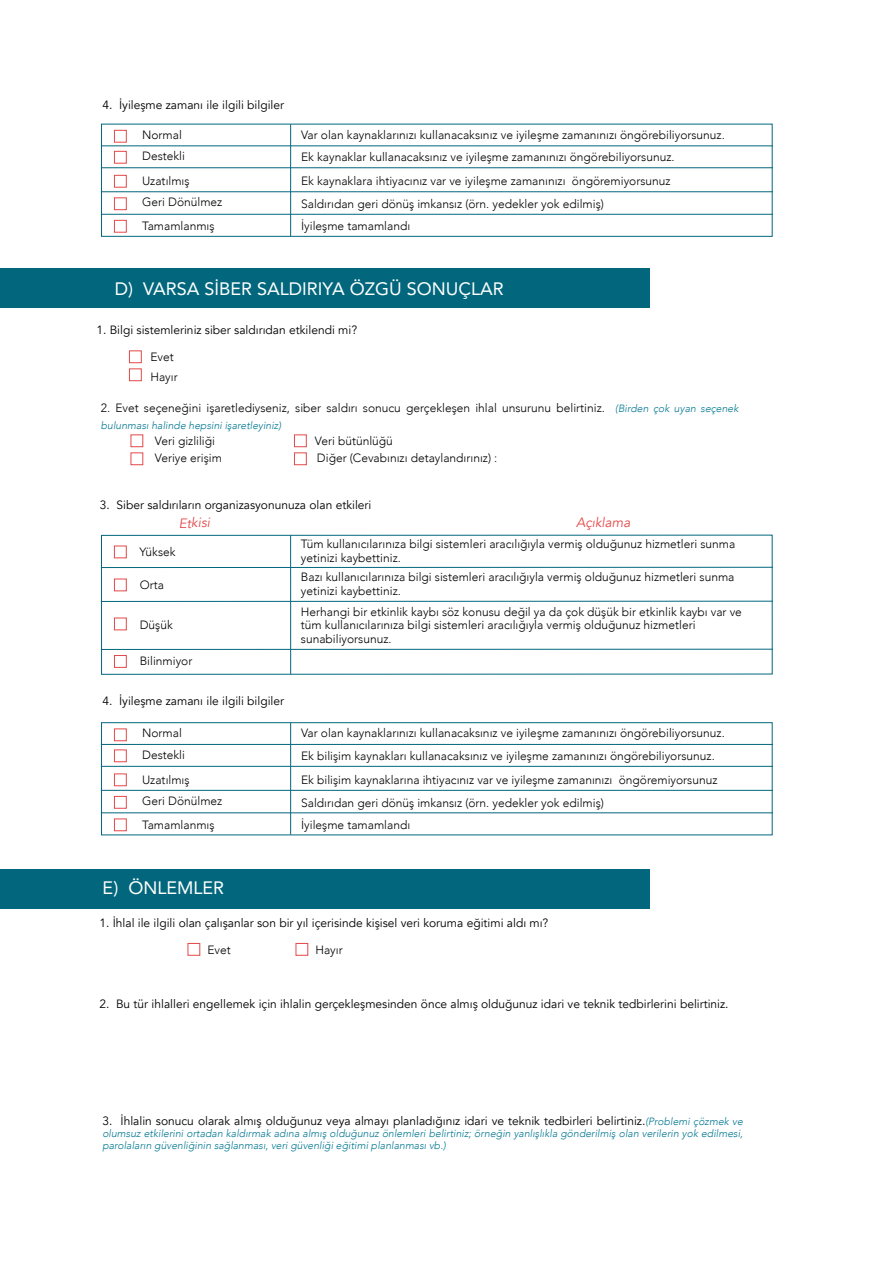
<style>
.page{position:relative;width:893px;height:1263px;background:#fff}
.page>*{position:absolute;margin:0;border:0;box-sizing:border-box;transform-origin:0 0}
.t1{font:18px "Avenir";color:#fff}
.t2{font:italic 13.5px "Avenir";color:#e34949}
.t3{font:300 12px/22.5px "Avenir";color:#000}
.t4{font:12px "Avenir";color:#000}
.t5{font:italic 300 10.5px/12px "Avenir";color:#027791}
.s1{font-style:italic;font-size:10.5px;color:#027791}
.s2{font-weight:300;font-style:italic;font-size:10.5px;color:#027791}
</style>
<div class="page">
<div style="left:0;top:268px;width:650px;height:39px;background:#02677d"></div>
<div style="left:0;top:869px;width:650px;height:40px;background:#02677d"></div>
<svg style="left:101px;top:123px;width:672px;height:114px"></svg>
<div style="left:114px;top:151px;width:13px;height:13px;border:1px solid #e34949"></div>
<div style="left:114px;top:197px;width:13px;height:13px;border:1px solid #e34949"></div>
<div style="left:114px;top:220px;width:13px;height:13px;border:1px solid #e34949"></div>
<div style="left:114px;top:175px;width:13px;height:13px;border:1px solid #e34949"></div>
<hr style="left:290px;top:124px;width:1px;height:112px;background:#02677d">
<hr style="left:101px;top:145px;width:672px;height:1px;background:#02677d">
<hr style="left:101px;top:167px;width:672px;height:1px;background:#02677d">
<hr style="left:101px;top:191px;width:672px;height:1px;background:#02677d">
<hr style="left:101px;top:214px;width:672px;height:1px;background:#02677d">
<div style="left:129px;top:350px;width:13px;height:13px;border:1px solid #e34949"></div>
<div style="left:129px;top:368px;width:13px;height:13px;border:1px solid #e34949"></div>
<div style="left:130px;top:434px;width:13px;height:13px;border:1px solid #e34949"></div>
<div style="left:130px;top:452px;width:13px;height:13px;border:1px solid #e34949"></div>
<div style="left:294px;top:434px;width:13px;height:13px;border:1px solid #e34949"></div>
<div style="left:294px;top:452px;width:13px;height:13px;border:1px solid #e34949"></div>
<svg style="left:101px;top:534px;width:672px;height:141px"></svg>
<div style="left:114px;top:617px;width:13px;height:13px;border:1px solid #e34949"></div>
<div style="left:114px;top:655px;width:13px;height:13px;border:1px solid #e34949"></div>
<div style="left:114px;top:578px;width:13px;height:13px;border:1px solid #e34949"></div>
<hr style="left:290px;top:535px;width:1px;height:139px;background:#02677d">
<hr style="left:101px;top:567px;width:672px;height:1px;background:#02677d">
<hr style="left:101px;top:601px;width:672px;height:1px;background:#02677d">
<hr style="left:101px;top:649px;width:672px;height:1px;background:#02677d">
<svg style="left:101px;top:722px;width:672px;height:114px"></svg>
<div style="left:114px;top:749px;width:13px;height:13px;border:1px solid #e34949"></div>
<div style="left:114px;top:796px;width:13px;height:13px;border:1px solid #e34949"></div>
<div style="left:114px;top:818px;width:13px;height:13px;border:1px solid #e34949"></div>
<div style="left:114px;top:773px;width:13px;height:13px;border:1px solid #e34949"></div>
<hr style="left:290px;top:723px;width:1px;height:111px;background:#02677d">
<hr style="left:101px;top:744px;width:672px;height:1px;background:#02677d">
<hr style="left:101px;top:766px;width:672px;height:1px;background:#02677d">
<hr style="left:101px;top:790px;width:672px;height:1px;background:#02677d">
<hr style="left:101px;top:812px;width:672px;height:1px;background:#02677d">
<div style="left:187px;top:943px;width:13px;height:13px;border:1px solid #e34949"></div>
<div style="left:295px;top:943px;width:13px;height:13px;border:1px solid #e34949"></div>
<p class="t4" style="left:102px;top:98px;width:183px">4. İyileşme zamanı ile ilgili bilgiler</p>
<p class="t3" style="left:142px;top:124px;width:44px;line-height:21.6px">Normal<br>Destekli</p>
<p class="t3" style="left:142px;top:170px;width:82px;line-height:20.9px">Uzatılmış<br>Geri Dönülmez</p>
<p class="t3" style="left:142px;top:215px;width:74px">Tamamlanmış</p>
<p class="t3" style="left:301px;top:124px;width:425px">Var olan kaynaklarınızı kullanacaksınız ve iyileşme zamanınızı öngörebiliyorsunuz.</p>
<p class="t3" style="left:301px;top:170px;width:371px">Ek kaynaklara ihtiyacınız var ve iyileşme zamanınızı öngöremiyorsunuz<br>Saldırıdan geri dönüş imkansız (örn. yedekler yok edilmiş)<br>İyileşme tamamlandı</p>
<p class="t3" style="left:301px;top:146px;width:375px">Ek kaynaklar kullanacaksınız ve iyileşme zamanınızı öngörebiliyorsunuz.</p>
<h1 class="t1" style="left:115px;top:274px;width:391px">D) VARSA SİBER SALDIRIYA ÖZGÜ SONUÇLAR</h1>
<p class="t4" style="left:96px;top:323px;width:262px">1. Bilgi sistemleriniz siber saldırıdan etkilendi mi?</p>
<p class="t3" style="left:150px;top:347px;width:29px;line-height:19.5px">Evet<br>Hayır</p>
<p class="t3" style="left:101px;top:397px;width:639px">2. Evet seçeneğini işaretlediyseniz, siber saldırı sonucu gerçekleşen ihlal unsurunu belirtiniz. <span class="s1">(Birden çok uyan seçenek</span></p>
<p class="t5" style="left:101px;top:419px;width:182px">bulunması halinde hepsini işaretleyiniz)</p>
<p class="t3" style="left:155px;top:430px;width:62px">Veri gizliliği</p>
<p class="t3" style="left:315px;top:430px;width:80px">Veri bütünlüğü</p>
<p class="t3" style="left:155px;top:446px;width:69px">Veriye erişim</p>
<p class="t3" style="left:317px;top:446px;width:182px">Diğer (Cevabınızı detaylandırınız) :</p>
<p class="t4" style="left:100px;top:498px;width:273px">3. Siber saldırıların organizasyonunuza olan etkileri</p>
<p class="t2" style="left:179px;top:515px;width:33px">Etkisi</p>
<p class="t2" style="left:576px;top:515px;width:56px">Açıklama</p>
<p class="t3" style="left:140px;top:540px;width:37px">Yüksek</p>
<p class="t3" style="left:140px;top:573px;width:26px">Orta</p>
<p class="t3" style="left:140px;top:614px;width:35px">Düşük</p>
<p class="t3" style="left:140px;top:649px;width:54px">Bilinmiyor</p>
<p class="t4" style="left:102px;top:693px;width:183px">4. İyileşme zamanı ile ilgili bilgiler</p>
<p class="t3" style="left:142px;top:722px;width:44px;line-height:21.6px">Normal<br>Destekli</p>
<p class="t3" style="left:142px;top:769px;width:82px;line-height:20.9px">Uzatılmış<br>Geri Dönülmez</p>
<p class="t3" style="left:142px;top:813px;width:74px">Tamamlanmış</p>
<p class="t3" style="left:301px;top:537px;width:436px;line-height:13.5px">Tüm kullanıcılarınıza bilgi sistemleri aracılığıyla vermiş olduğunuz hizmetleri sunma yetinizi kaybettiniz.</p>
<p class="t3" style="left:301px;top:570px;width:435px;line-height:13.5px">Bazı kullanıcılarınıza bilgi sistemleri aracılığıyla vermiş olduğunuz hizmetleri sunma yetinizi kaybettiniz.</p>
<p class="t3" style="left:301px;top:605px;width:443px;line-height:13.5px">Herhangi bir etkinlik kaybı söz konusu değil ya da çok düşük bir etkinlik kaybı var ve tüm kullanıcılarınıza bilgi sistemleri aracılığıyla vermiş olduğunuz hizmetleri sunabiliyorsunuz.</p>
<p class="t3" style="left:301px;top:722px;width:425px">Var olan kaynaklarınızı kullanacaksınız ve iyileşme zamanınızı öngörebiliyorsunuz.</p>
<p class="t3" style="left:301px;top:769px;width:418px">Ek bilişim kaynaklarına ihtiyacınız var ve iyileşme zamanınızı öngöremiyorsunuz<br>Saldırıdan geri dönüş imkansız (örn. yedekler yok edilmiş)<br>İyileşme tamamlandı</p>
<p class="t3" style="left:301px;top:745px;width:415px">Ek bilişim kaynakları kullanacaksınız ve iyileşme zamanınızı öngörebiliyorsunuz.</p>
<h1 class="t1" style="left:103px;top:873px;width:123px">E) ÖNLEMLER</h1>
<p class="t4" style="left:99px;top:915px;width:451px">1. İhlal ile ilgili olan çalışanlar son bir yıl içerisinde kişisel veri koruma eğitimi aldı mı?</p>
<p class="t3" style="left:207px;top:938px;width:25px">Evet</p>
<p class="t3" style="left:315px;top:938px;width:29px">Hayır</p>
<p class="t4" style="left:99px;top:996px;width:631px">2. Bu tür ihlalleri engellemek için ihlalin gerçekleşmesinden önce almış olduğunuz idari ve teknik tedbirlerini belirtiniz.</p>
<p class="t4" style="left:102px;top:1113px;width:642px">3. İhlalin sonucu olarak almış olduğunuz veya almayı planladığınız idari ve teknik tedbirleri belirtiniz.<span class="s2">(Problemi çözmek ve</span></p>
<p class="t5" style="left:102px;top:1127px;width:642px">olumsuz etkilerini ortadan kaldırmak adına almış olduğunuz önlemleri belirtiniz; örneğin yanlışlıkla gönderilmiş olan verilerin yok edilmesi, parolaların güvenliğinin sağlanması, veri güvenliği eğitimi planlanması vb.)</p>
</div>
